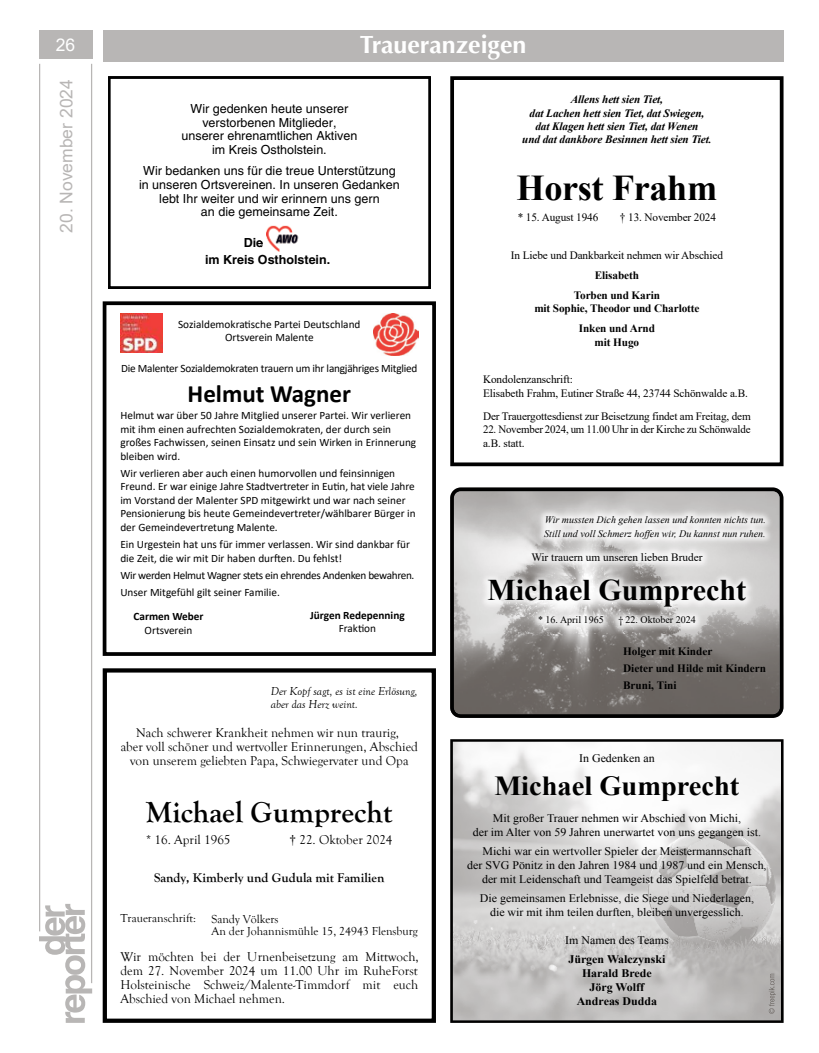
<style>
.page{position:relative;width:819px;height:1053px;background:#fff}
.page>*{position:absolute;margin:0;border:0;box-sizing:border-box;transform-origin:0 0}
.t1{font:700 36.25px "Times New Roman";letter-spacing:-.01em;color:#000}
.t2{font:700 30px "Goudy Old Style";color:#000}
.t3{font:700 30px "Times New Roman";color:#000}
.t4{font:700 27.5px "Times New Roman";color:#000}
.t5{font:700 25px "Optima";color:#fff}
.t6{font:700 25px "Calibri";color:#000}
.t7{font:17.5px "Arial";color:#b8b6b5}
.t8{font:17.5px "Arial";color:#fff}
.t9{font:13.12px/13.8px "Goudy Old Style";color:#000;text-align:center}
.t10{font:700 13.12px "Goudy Old Style";color:#000}
.t11{font:12.5px/13.8px "Helvetica";color:#000;text-align:center}
.t12{font:700 12.5px/16.2px "Helvetica";color:#000}
.t13{font:11.88px/12.5px "Goudy Old Style";color:#000}
.t14{font:italic 11.88px/12.5px "Goudy Old Style";color:#000}
.t15{font:11.5px/13.9px "Times New Roman";color:#000;text-align:center}
.t16{font:700 11.5px/13.9px "Times New Roman";color:#000;text-align:center}
.t17{font:11.25px/13.5px "Calibri";color:#000}
.t18{font:11.25px/13.1px "Times New Roman";letter-spacing:-.01em;color:#000}
.t19{font:700 11.25px/17px "Times New Roman";letter-spacing:-.01em;color:#000;text-align:center}
.t20{font:italic 700 11.25px/13.1px "Times New Roman";letter-spacing:-.01em;color:#000;text-align:center}
.t21{font:11.25px/17px "Calibri";letter-spacing:-.03em;color:#000}
.t22{font:11.25px "Calibri";letter-spacing:-.02em;color:#000}
.t23{font:700 11.25px "Calibri";color:#000}
.t24{font:italic 10px/13.5px "Times New Roman";color:#000}
.t25{font:10px "Times New Roman";color:#000}
.s1{font-family:"Garamond"}
</style>
<div class="page">
<hr style="left:91px;top:64px;width:1px;height:919px;background:#b8b6b5">
<div style="left:39px;top:30px;width:53px;height:29px;background:#b8b6b5"></div>
<hr style="left:39px;top:64px;width:1px;height:867px;background:#b8b6b5">
<svg style="left:39px;top:903px;width:53px;height:119px"></svg>
<div style="left:103px;top:668px;width:333px;height:354px;border:4px solid #000"></div>
<svg style="left:450px;top:487px;width:333px;height:231px;background:#7e7a78"></svg>
<img style="left:480px;top:508px;width:292px;height:125px">
<svg style="left:450px;top:739px;width:333px;height:283px"></svg>
<img style="left:768px;top:973px;width:7px;height:40px">
<div style="left:103px;top:301px;width:333px;height:355px;border:4px solid #000"></div>
<img style="left:120px;top:313px;width:42px;height:40px">
<img style="left:373px;top:313px;width:45px;height:43px">
<div style="left:450px;top:76px;width:333px;height:390px;border:4px solid #000"></div>
<div style="left:103px;top:30px;width:680px;height:32px;background:#b8b6b5"></div>
<div style="left:108px;top:76px;width:323px;height:213px;border:2px solid #000"></div>
<img style="left:266px;top:225px;width:33px;height:26px">
<h3 class="t8" style="left:56px;top:33px;width:21px">26</h3>
<h3 class="t7" style="left:54px;top:233px;width:155px;rotate:-90deg">20. November 2024</h3>
<h3 class="t5" style="left:359px;top:30px;width:168px">Traueranzeigen</h3>
<p class="t11" style="left:181px;top:102px;width:177px">Wir gedenken heute unserer verstorbenen Mitglieder, unserer ehrenamtlichen Aktiven im Kreis Ostholstein.</p>
<p class="t11" style="left:139px;top:164px;width:262px">Wir bedanken uns für die treue Unterstützung in unseren Ortsvereinen. In unseren Gedanken lebt Ihr weiter und wir erinnern uns gern<br>an die gemeinsame Zeit.</p>
<p class="t12" style="left:205px;top:234px;width:127px;text-indent:39px">Die<br>im Kreis Ostholstein.</p>
<p class="t17" style="left:178px;top:317px;width:184px;text-align:center">Sozialdemokratische Partei Deutschland<br>Ortsverein Malente</p>
<p class="t22" style="left:121px;top:361px;width:298px">Die Malenter Sozialdemokraten trauern um ihr langjähriges Mitglied</p>
<h3 class="t6" style="left:187px;top:376px;width:165px">Helmut Wagner</h3>
<p class="t17" style="left:120px;top:408px;width:297px">Helmut war über 50 Jahre Mitglied unserer Partei. Wir verlieren mit ihm einen aufrechten Sozialdemokraten, der durch sein großes Fachwissen, seinen Einsatz und sein Wirken in Erinnerung bleiben wird.</p>
<p class="t17" style="left:120px;top:466px;width:297px">Wir verlieren aber auch einen humorvollen und feinsinnigen Freund. Er war einige Jahre Stadtvertreter in Eutin, hat viele Jahre im Vorstand der Malenter SPD mitgewirkt und war nach seiner Pensionierung bis heute Gemeindevertreter/wählbarer Bürger in der Gemeindevertretung Malente.</p>
<p class="t17" style="left:120px;top:537px;width:291px">Ein Urgestein hat uns für immer verlassen. Wir sind dankbar für die Zeit, die wir mit Dir haben durften. Du fehlst!</p>
<p class="t21" style="left:120px;top:566px;width:295px">Wir werden Helmut Wagner stets ein ehrendes Andenken bewahren.<br>Unser Mitgefühl gilt seiner Familie.</p>
<p class="t23" style="left:133px;top:608px;width:72px">Carmen Weber</p>
<p class="t17" style="left:145px;top:623px;width:49px">Ortsverein</p>
<p class="t23" style="left:310px;top:607px;width:96px">Jürgen Redepenning</p>
<p class="t17" style="left:339px;top:621px;width:39px">Fraktion</p>
<p class="t14" style="left:271px;top:685px;width:148px">Der Kopf sagt, es ist eine Erlösung, aber das Herz weint.</p>
<p class="t9" style="left:121px;top:726px;width:299px">Nach schwerer Krankheit nehmen wir nun traurig,<br>aber voll schöner und wertvoller Erinnerungen, Abschied von unserem geliebten Papa, Schwiegervater und Opa</p>
<h2 class="t2" style="left:146px;top:795px;width:248px">Michael Gumprecht</h2>
<p class="t9" style="left:146px;top:833px;width:86px">* 16. April 1965</p>
<p class="t9" style="left:289px;top:833px;width:104px">† 22. Oktober 2024</p>
<p class="t10" style="left:154px;top:870px;width:232px">Sandy, Kimberly und Gudula mit Familien</p>
<p class="t13" style="left:120px;top:912px;width:77px">Traueranschrift:</p>
<p class="t13" style="left:211px;top:912px;width:208px">Sandy Völkers<br>An der Johannismühle 15, 24943 Flensburg</p>
<p class="t9" style="left:120px;top:950px;width:300px;text-align:justify">Wir möchten bei der Urnenbeisetzung am Mittwoch, dem 27. November 2024 um 11.00 Uhr im RuheForst Holsteinische Schweiz/Malente-Timmdorf mit euch Abschied von Michael nehmen.</p>
<p class="t20" style="left:522px;top:93px;width:191px">Allens hett sien Tiet,<br>dat Lachen hett sien Tiet, dat Swiegen, dat Klagen hett sien Tiet, dat Wenen<br>und dat dankbore Besinnen hett sien Tiet.</p>
<h1 class="t1" style="left:516px;top:162px;width:202px">Horst Frahm</h1>
<p class="t18" style="left:517px;top:210px;width:82px">* 15. August 1946</p>
<p class="t18" style="left:620px;top:210px;width:98px">† 13. November 2024</p>
<p class="t18" style="left:511px;top:248px;width:213px">In Liebe und Dankbarkeit nehmen wir Abschied</p>
<p class="t19" style="left:574px;top:264px;width:88px;line-height:20.2px">Elisabeth<br>Torben und Karin</p>
<p class="t19" style="left:534px;top:298px;width:167px;line-height:20.2px">mit Sophie, Theodor und Charlotte<br>Inken und Arnd</p>
<p class="t19" style="left:594px;top:333px;width:46px">mit Hugo</p>
<p class="t18" style="left:483px;top:373px;width:266px">Kondolenzanschrift:<br>Elisabeth Frahm, Eutiner Straße 44, 23744 Schönwalde a.B.</p>
<p class="t18" style="left:483px;top:409px;width:269px">Der Trauergottesdienst zur Beisetzung findet am Freitag, dem</p>
<p class="t18" style="left:483px;top:423px;width:269px">22. November 2024, um 11.00 Uhr in der Kirche zu Schönwalde a.B. statt.</p>
<p class="t24" style="left:544px;top:513px;width:223px">Wir mussten Dich gehen lassen und konnten nichts tun.<br>Still und voll Schmerz hoffen wir, Du kannst nun ruhen.</p>
<p class="t18" style="left:531px;top:550px;width:173px">Wir trauern um unseren lieben Bruder</p>
<h2 class="t3" style="left:487px;top:568px;width:260px">Michael Gumprecht</h2>
<p class="t25" style="left:538px;top:612px;width:67px">* 16. April 1965</p>
<p class="t25" style="left:618px;top:612px;width:79px"><span class="s1">†</span> 22. Oktober 2024</p>
<p class="t19" style="left:623px;top:642px;width:144px;text-align:left">Holger mit Kinder<br>Dieter und Hilde mit Kindern<br>Bruni, Tini</p>
<p class="t15" style="left:579px;top:750px;width:77px">In Gedenken an</p>
<h3 class="t4" style="left:494px;top:766px;width:246px">Michael Gumprecht</h3>
<p class="t15" style="left:472px;top:811px;width:290px">Mit großer Trauer nehmen wir Abschied von Michi,<br>der im Alter von 59 Jahren unerwartet von uns gegangen ist.</p>
<p class="t15" style="left:467px;top:844px;width:301px">Michi war ein wertvoller Spieler der Meistermannschaft<br>der SVG Pönitz in den Jahren 1984 und 1987 und ein Mensch, der mit Leidenschaft und Teamgeist das Spielfeld betrat.</p>
<p class="t15" style="left:480px;top:891px;width:275px">Die gemeinsamen Erlebnisse, die Siege und Niederlagen, die wir mit ihm teilen durften, bleiben unvergesslich.</p>
<p class="t15" style="left:565px;top:932px;width:105px">Im Namen des Teams</p>
<p class="t16" style="left:568px;top:951px;width:99px">Jürgen Walczynski<br>Harald Brede<br>Jörg Wolff<br>Andreas Dudda</p>
</div>
